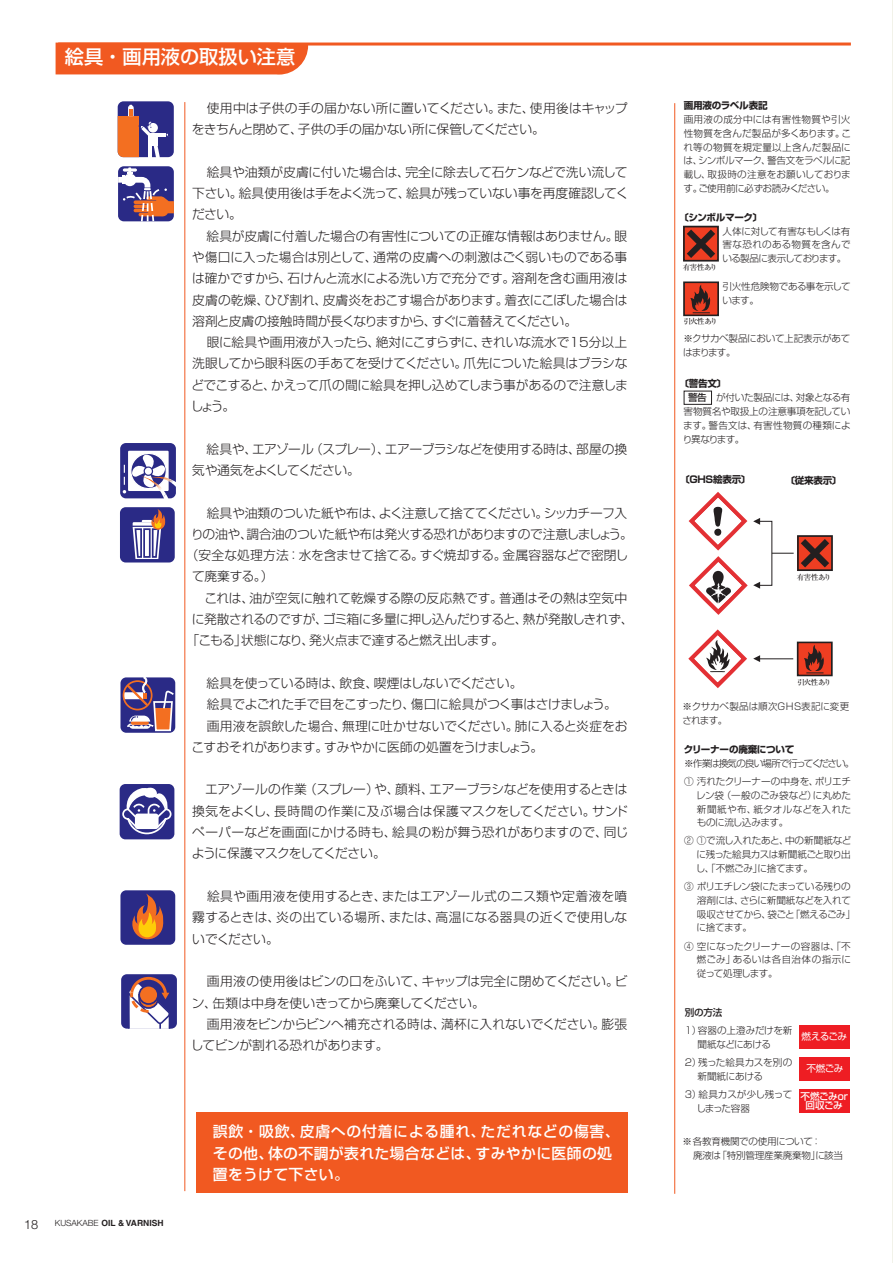
<style>
.page{position:relative;width:893px;height:1263px;background:#fff}
.page>*{position:absolute;margin:0;border:0;box-sizing:border-box;transform-origin:0 0}
.t1{font:19.2px "Shin Go Pro Medium 90 msp RKSJ H";color:#fff}
.t2{font:14.85px/21.3px "Shin Go Pro Medium 90 msp RKSJ H";letter-spacing:.025em;color:#fff}
.t3{font:12.75px/21.3px "Shin Go Pro Light 90 msp RKSJ H";letter-spacing:-.015em;color:#231f20}
.t4{font:12.75px/21.3px "Shin Go Pro Light 90 msp RKSJ H";letter-spacing:-.045em;color:#231f20}
.t5{font:12.75px "Shin Go Pro Light 90 msp RKSJ H";letter-spacing:-.035em;color:#231f20}
.t6{font:12.75px "Shin Go Pro Light 90 msp RKSJ H";letter-spacing:-.05em;color:#231f20}
.t7{font:300 12.75px "Helvetica Neue LT Std";color:#231f20}
.t8{font:9.6px/13.8px "Shin Go Pro Light 90 msp RKSJ H";letter-spacing:-.025em;color:#231f20}
.t9{font:9.6px "Shin Go Pro Bold 90 msp RKSJ H";letter-spacing:-.025em;color:#231f20}
.t10{font:9.6px/18.1px "Shin Go Pro Light 90 msp RKSJ H";letter-spacing:-.085em;color:#231f20}
.t11{font:9.6px/13.8px "Shin Go Pro Light 90 msp RKSJ H";letter-spacing:-.045em;color:#231f20}
.t12{font:9.6px/9.6px "Shin Go Pro Medium 90 msp RKSJ H";letter-spacing:-.03em;color:#fff;text-align:center}
.t13{font:9.6px "Shin Go Pro Bold 90 msp RKSJ H";letter-spacing:-.045em;color:#231f20}
.t14{font:9.6px "Shin Go Pro Regular 90 msp RKSJ H";letter-spacing:-.06em;color:#fff}
.t15{font:9.6px "Shin Go Pro Medium 90 msp RKSJ H";letter-spacing:-.025em;color:#231f20}
.t16{font:700 8.55px "Helvetica LT Std";color:#231f20}
.t17{font:7.5px "Ryumin Pro Medium 90 msp RKSJ H";letter-spacing:-.075em;color:#231f20}
.s1{font-family:"Helvetica Neue LT Std";font-weight:300}
</style>
<div class="page">
<div style="left:799px;top:1026px;width:50px;height:23px;background:#ee1d23"></div>
<div style="left:799px;top:1057px;width:50px;height:24px;background:#ee1d23"></div>
<div style="left:799px;top:1089px;width:50px;height:24px;background:#ee1d23"></div>
<div style="left:56px;top:43px;width:252px;height:32px;background:#f15921"></div>
<hr style="left:58px;top:43px;width:793px;height:3px;background:#f15921">
<hr style="left:892px;top:0;width:1px;height:1263px;background:#f2f2e9">
<div style="left:196px;top:1112px;width:431px;height:81px;background:#f15921"></div>
<div style="left:118px;top:101px;width:56px;height:56px;background:#2a2a86;border-radius:6px"></div>
<div style="left:118px;top:116px;width:21px;height:41px;background:#f36f21"></div>
<svg style="left:128px;top:105px;width:5px;height:11px"></svg>
<div style="left:148px;top:133px;width:10px;height:12px;background:#fff"></div>
<hr style="left:148px;top:145px;width:4px;height:13px;background:#fff">
<svg style="left:154px;top:145px;width:6px;height:13px"></svg>
<svg style="left:140px;top:121px;width:28px;height:15px"></svg>
<svg style="left:118px;top:167px;width:56px;height:55px;background:#775e89"></svg>
<div style="left:120px;top:443px;width:56px;height:55px;background:#2a2a86;border-radius:6px"></div>
<svg style="left:123px;top:451px;width:53px;height:48px"></svg>
<div style="left:120px;top:507px;width:55px;height:56px;background:#2a2a86;border-radius:6px"></div>
<svg style="left:133px;top:509px;width:32px;height:50px"></svg>
<div style="left:121px;top:974px;width:56px;height:55px;background:#2a2a86;border-radius:6px"></div>
<svg style="left:126px;top:976px;width:46px;height:53px"></svg>
<div style="left:139px;top:986px;width:19px;height:18px;background:#f36f21;border-radius:50%"></div>
<div style="left:138px;top:985px;width:21px;height:20px;border:2px solid #2a2a86;border-radius:50%"></div>
<div style="left:120px;top:890px;width:55px;height:55px;background:#2a2a86;border-radius:6px"></div>
<svg style="left:132px;top:894px;width:31px;height:45px"></svg>
<div style="left:120px;top:784px;width:54px;height:55px;background:#2a2a86;border-radius:6px"></div>
<svg style="left:122px;top:787px;width:50px;height:48px"></svg>
<div style="left:135px;top:814px;width:24px;height:15px;background:#fff;border-radius:3px"></div>
<div style="left:120px;top:677px;width:55px;height:56px;background:#2a2a86;border-radius:6px"></div>
<div style="left:123px;top:680px;width:29px;height:30px;border:2px solid #f36f21;border-radius:50%"></div>
<svg style="left:124px;top:677px;width:51px;height:55px"></svg>
<hr style="left:674px;top:103px;width:1px;height:1091px;background:#f15921">
<hr style="left:185px;top:102px;width:1px;height:1089px;background:#f15921">
<div style="left:684px;top:391px;width:28px;height:14px;border:1px solid #231f20"></div>
<svg style="left:683px;top:225px;width:36px;height:37px"></svg>
<div style="left:684px;top:282px;width:34px;height:33px;background:#ef3e22"></div>
<div style="left:683px;top:281px;width:36px;height:35px;border:2px solid #231f20"></div>
<svg style="left:690px;top:285px;width:20px;height:28px"></svg>
<svg style="left:688px;top:629px;width:59px;height:59px"></svg>
<div style="left:798px;top:642px;width:34px;height:33px;background:#ef3e22"></div>
<div style="left:797px;top:642px;width:36px;height:34px;border:2px solid #231f20"></div>
<svg style="left:804px;top:645px;width:20px;height:28px"></svg>
<svg style="left:689px;top:492px;width:144px;height:123px"></svg>
<svg style="left:753px;top:655px;width:7px;height:7px"></svg>
<hr style="left:759px;top:658px;width:34px;height:1px;background:#231f20">
<h1 class="t1" style="left:65px;top:41px;width:232px">絵具・画用液の取扱い注意</h1>
<p class="t3" style="left:192px;top:96px;width:437px">　使用中は子供の手の届かない所に置いてください。また、使用後はキャップをきちんと閉めて、子供の手の届かない所に保管してください。</p>
<p class="t3" style="left:191px;top:160px;width:439px">　絵具や油類が皮膚に付いた場合は、完全に除去して石ケンなどで洗い流して下さい。絵具使用後は手をよく洗って、絵具が残っていない事を再度確認してください。<br>　絵具が皮膚に付着した場合の有害性についての正確な情報はありません。眼や傷口に入った場合は別として、通常の皮膚への刺激はごく弱いものである事は確かですから、石けんと流水による洗い方で充分です。溶剤を含む画用液は皮膚の乾燥、ひび割れ、皮膚炎をおこす場合があります。着衣にこぼした場合は溶剤と皮膚の接触時間が長くなりますから、すぐに着替えてください。<br>　眼に絵具や画用液が入ったら、絶対にこすらずに、きれいな流水で15分以上洗眼してから眼科医の手あてを受けてください。爪先についた絵具はブラシなどでこすると、かえって爪の間に絵具を押し込めてしまう事があるので注意しましょう。</p>
<p class="t4" style="left:192px;top:437px;width:436px">　絵具や、エアゾール（スプレー）、エアーブラシなどを使用する時は、部屋の換気や通気をよくしてください。</p>
<p class="t3" style="left:192px;top:501px;width:436px">　絵具や油類のついた紙や布は、よく注意して捨ててください。シッカチーフ入</p>
<p class="t3" style="left:191px;top:522px;width:443px">りの油や、調合油のついた紙や布は発火する恐れがありますので注意しましょう。</p>
<p class="t3" style="left:186px;top:543px;width:444px">（安全な処理方法：水を含ませて捨てる。すぐ焼却する。金属容器などで密閉し</p>
<p class="t3" style="left:192px;top:564px;width:83px">て廃棄する。）</p>
<p class="t3" style="left:192px;top:586px;width:436px">　これは、油が空気に触れて乾燥する際の反応熱です。普通はその熱は空気中</p>
<p class="t5" style="left:192px;top:609px;width:443px">に発散されるのですが、ゴミ箱に多量に押し込んだりすると、熱が発散しきれず、</p>
<p class="t6" style="left:186px;top:630px;width:319px">「こもる」状態になり、発火点まで達すると燃え出します。</p>
<p class="t3" style="left:192px;top:671px;width:437px">　絵具を使っている時は、飲食、喫煙はしないでください。<br>　絵具でよごれた手で目をこすったり、傷口に絵具がつく事はさけましょう。　画用液を誤飲した場合、無理に吐かせないでください。肺に入ると炎症をおこすおそれがあります。すみやかに医師の処置をうけましょう。</p>
<p class="t3" style="left:192px;top:777px;width:438px;text-align:justify">　エアゾールの作業（スプレー）や、顔料、エアーブラシなどを使用するときは換気をよくし、長時間の作業に及ぶ場合は保護マスクをしてください。サンドペーパーなどを画面にかける時も、絵具の粉が舞う恐れがありますので、同じように保護マスクをしてください。</p>
<p class="t3" style="left:192px;top:884px;width:437px;text-align:justify">　絵具や画用液を使用するとき、またはエアゾール式のニス類や定着液を噴霧するときは、炎の出ている場所、または、高温になる器具の近くで使用しないでください。</p>
<p class="t3" style="left:191px;top:969px;width:438px">　画用液の使用後はビンの口をふいて、キャップは完全に閉めてください。ビン、缶類は中身を使いきってから廃棄してください。<br>　画用液をビンからビンへ補充される時は、満杯に入れないでください。膨張してビンが割れる恐れがあります。</p>
<p class="t7" style="left:24px;top:1217px;width:16px">18</p>
<p class="t16" style="left:55px;top:1218px;width:110px"><span class="s1">KUSAKABE</span> OIL &amp; VARNISH</p>
<p class="t2" style="left:213px;top:1119px;width:408px">誤飲・吸飲、皮膚への付着による腫れ、ただれなどの傷害、その他、体の不調が表れた場合などは、すみやかに医師の処置をうけて下さい。</p>
<p class="t9" style="left:684px;top:98px;width:85px">画用液のラベル表記</p>
<p class="t8" style="left:683px;top:111px;width:169px;text-align:justify">画用液の成分中には有害性物質や引火性物質を含んだ製品が多くあります。これ等の物質を規定量以上含んだ製品には、シンボルマーク、警告文をラベルに記載し、取扱時の注意をお願いしております。ご使用前に必ずお読みください。</p>
<p class="t13" style="left:679px;top:210px;width:85px">〔シンボルマーク〕</p>
<p class="t8" style="left:722px;top:223px;width:130px;text-align:justify">人体に対して有害なもしくは有害な恐れのある物質を含んでいる製品に表示しております。</p>
<p class="t11" style="left:722px;top:278px;width:130px">引火性危険物である事を示しています。</p>
<p class="t17" style="left:683px;top:262px;width:36px">有害性あり</p>
<p class="t17" style="left:684px;top:316px;width:35px">引火性あり</p>
<p class="t8" style="left:683px;top:330px;width:169px">※クサカベ製品において上記表示があてはまります。</p>
<p class="t9" style="left:679px;top:376px;width:49px">〔警告文〕</p>
<p class="t8" style="left:683px;top:389px;width:169px;text-align:justify">　　　 が付いた製品には、対象となる有害物質名や取扱上の注意事項を記しています。警告文は、有害性物質の種類により異なります。</p>
<p class="t9" style="left:680px;top:472px;width:72px">〔GHS絵表示〕</p>
<p class="t9" style="left:785px;top:473px;width:58px">〔従来表示〕</p>
<p class="t15" style="left:688px;top:389px;width:20px">警告</p>
<p class="t17" style="left:797px;top:571px;width:36px">有害性あり</p>
<p class="t17" style="left:797px;top:676px;width:35px">引火性あり</p>
<p class="t8" style="left:682px;top:698px;width:168px">※クサカベ製品は順次GHS表記に変更されます。</p>
<p class="t9" style="left:684px;top:742px;width:112px">クリーナーの廃棄について</p>
<p class="t10" style="left:684px;top:753px;width:172px">※作業は換気の良い場所で行ってください。<br>① 汚れたクリーナーの中身を、ポリエチ</p>
<p class="t8" style="left:696px;top:787px;width:156px;text-align:justify">レン袋（一般のごみ袋など）に丸めた新聞紙や布、紙タオルなどを入れたものに流し込みます。</p>
<p class="t8" style="left:696px;top:833px;width:157px;text-align:justify;text-indent:-12px">② ①で流し入れたあと、中の新聞紙などに残った絵具カスは新聞紙ごと取り出し、「不燃ごみ」に捨てます。</p>
<p class="t8" style="left:696px;top:878px;width:160px;text-indent:-12px">③ ポリエチレン袋にたまっている残りの溶剤には、さらに新聞紙などを入れて吸収させてから、袋ごと「燃えるごみ」に捨てます。</p>
<p class="t8" style="left:697px;top:938px;width:156px;text-align:justify;text-indent:-13px">④ 空になったクリーナーの容器は、「不燃ごみ」あるいは各自治体の指示に従って処理します。</p>
<p class="t15" style="left:685px;top:1005px;width:39px">別の方法</p>
<p class="t8" style="left:697px;top:1023px;width:96px;text-indent:-13px">1）容器の上澄みだけを新聞紙などにあける</p>
<p class="t8" style="left:697px;top:1054px;width:96px;text-indent:-13px">2）残った絵具カスを別の新聞紙にあける</p>
<p class="t8" style="left:696px;top:1086px;width:98px;text-indent:-12px">3）絵具カスが少し残ってしまった容器</p>
<p class="t8" style="left:682px;top:1134px;width:162px">※各教育機関での使用について：<br>　廃液は「特別管理産業廃棄物」に該当</p>
<p class="t14" style="left:801px;top:1029px;width:47px">燃えるごみ</p>
<p class="t14" style="left:806px;top:1060px;width:39px">不燃ごみ</p>
<p class="t12" style="left:800px;top:1090px;width:49px">不燃ごみor回収ごみ</p>
</div>
